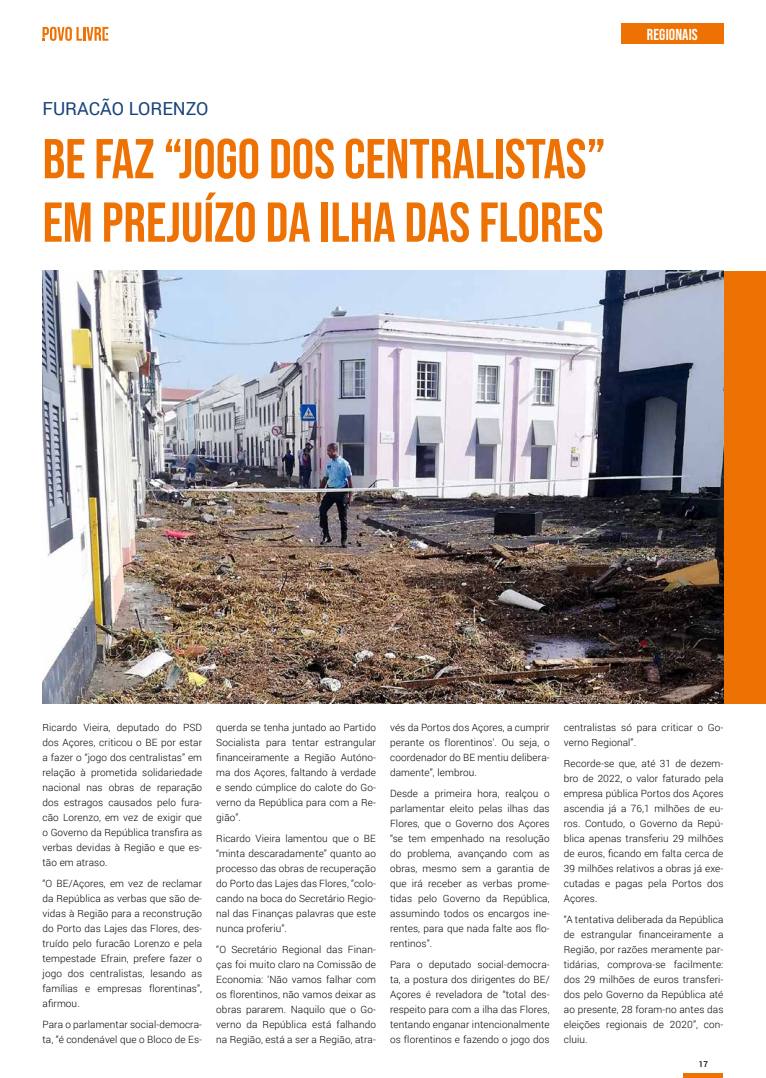
<style>
.page{position:relative;width:766px;height:1078px;background:#fff}
.page>*{position:absolute;margin:0;border:0;box-sizing:border-box;transform-origin:0 0}
.t1{font:700 56px/63.4px "Bebas Neue Pro";color:#ee7203}
.t2{font:18px "Roboto";color:#184378}
.t3{font:700 15.8px "Bebas Neue Pro";letter-spacing:.01em;color:#fff}
.t4{font:300 10px/15px "Roboto";letter-spacing:.01em;color:#000;text-align:justify}
.t5{font:500 8px "Roboto";color:#000}
</style>
<div class="page">
<hr style="left:683px;top:1073px;width:40px;height:4px;background:#ee7203">
<div style="left:533px;top:271px;width:232px;height:432px;background:#ee7203"></div>
<svg style="left:43px;top:27px;width:65px;height:14px"></svg>
<div style="left:621px;top:24px;width:102px;height:20px;background:#ee7203"></div>
<img style="left:43px;top:271px;width:680px;height:432px">
<h2 class="t2" style="left:43px;top:96px;width:167px">FURACÃO LORENZO</h2>
<h1 class="t1" style="left:43px;top:126px;width:564px">BE FAZ “JOGO DOS CENTRALISTAS”<br>EM PREJUÍZO DA ILHA DAS FLORES</h1>
<h3 class="t3" style="left:646px;top:26px;width:52px">REGIONAIS</h3>
<p class="t4" style="left:43px;top:719px;width:161px">Ricardo Vieira, deputado do PSD dos Açores, criticou o BE por estar a fazer o “jogo dos centralistas” em relação à prometida solidariedade nacional nas obras de reparação dos estragos causados pelo fura&shy;cão Lorenzo, em vez de exigir que o Governo da República transfira as verbas devidas à Região e que es&shy;tão em atraso.</p>
<p class="t4" style="left:43px;top:875px;width:161px">“O BE/Açores, em vez de reclamar da República as verbas que são de&shy;vidas à Região para a reconstrução do Porto das Lajes das Flores, des&shy;truído pelo furacão Lorenzo e pela tempestade Efrain, prefere fazer o jogo dos centralistas, lesando as famílias e empresas florentinas”, afirmou.</p>
<p class="t4" style="left:43px;top:1016px;width:161px">Para o parlamentar social-democra&shy;ta, “é condenável que o Bloco de Es-</p>
<p class="t4" style="left:216px;top:719px;width:161px">querda se tenha juntado ao Partido Socialista para tentar estrangular financeiramente a Região Autóno&shy;ma dos Açores, faltando à verdade e sendo cúmplice do calote do Go&shy;verno da República para com a Re&shy;gião”.</p>
<p class="t4" style="left:216px;top:830px;width:161px">Ricardo Vieira lamentou que o BE “minta descaradamente” quanto ao processo das obras de recuperação do Porto das Lajes das Flores, “colo&shy;cando na boca do Secretário Regio&shy;nal das Finanças palavras que este nunca proferiu”.</p>
<p class="t4" style="left:216px;top:941px;width:161px">“O Secretário Regional das Finan&shy;ças foi muito claro na Comissão de Economia: ‘Não vamos falhar com os florentinos, não vamos deixar as obras pararem. Naquilo que o Go&shy;verno da República está falhando na Região, está a ser a Região, atra-</p>
<p class="t4" style="left:390px;top:719px;width:161px">vés da Portos dos Açores, a cumprir perante os florentinos’. Ou seja, o coordenador do BE mentiu delibera&shy;damente”, lembrou.</p>
<p class="t4" style="left:390px;top:785px;width:161px">Desde a primeira hora, realçou o parlamentar eleito pelas ilhas das Flores, que o Governo dos Açores “se tem empenhado na resolução do problema, avançando com as obras, mesmo sem a garantia de que irá receber as verbas prome&shy;tidas pelo Governo da República, assumindo todos os encargos ine&shy;rentes, para que nada falte aos flo&shy;rentinos”.</p>
<p class="t4" style="left:390px;top:956px;width:161px">Para o deputado social-democra&shy;ta, a postura dos dirigentes do BE/ Açores é reveladora de “total des&shy;respeito para com a ilha das Flores, tentando enganar intencionalmente os florentinos e fazendo o jogo dos</p>
<p class="t4" style="left:563px;top:719px;width:161px">centralistas só para criticar o Go&shy;verno Regional”.</p>
<p class="t4" style="left:563px;top:755px;width:161px">Recorde-se que, até 31 de dezem&shy;bro de 2022, o valor faturado pela empresa pública Portos dos Açores ascendia já a 76,1 milhões de eu&shy;ros. Contudo, o Governo da Repú&shy;blica apenas transferiu 29 milhões de euros, ficando em falta cerca de 39 milhões relativos a obras já exe&shy;cutadas e pagas pela Portos dos Açores.</p>
<p class="t4" style="left:563px;top:911px;width:161px">“A tentativa deliberada da República de estrangular financeiramente a Região, por razões meramente par&shy;tidárias, comprova-se facilmente: dos 29 milhões de euros transferi&shy;dos pelo Governo da República até ao presente, 28 foram-no antes das eleições regionais de 2020”, con&shy;cluiu.</p>
<p class="t5" style="left:698px;top:1058px;width:11px">17</p>
</div>
